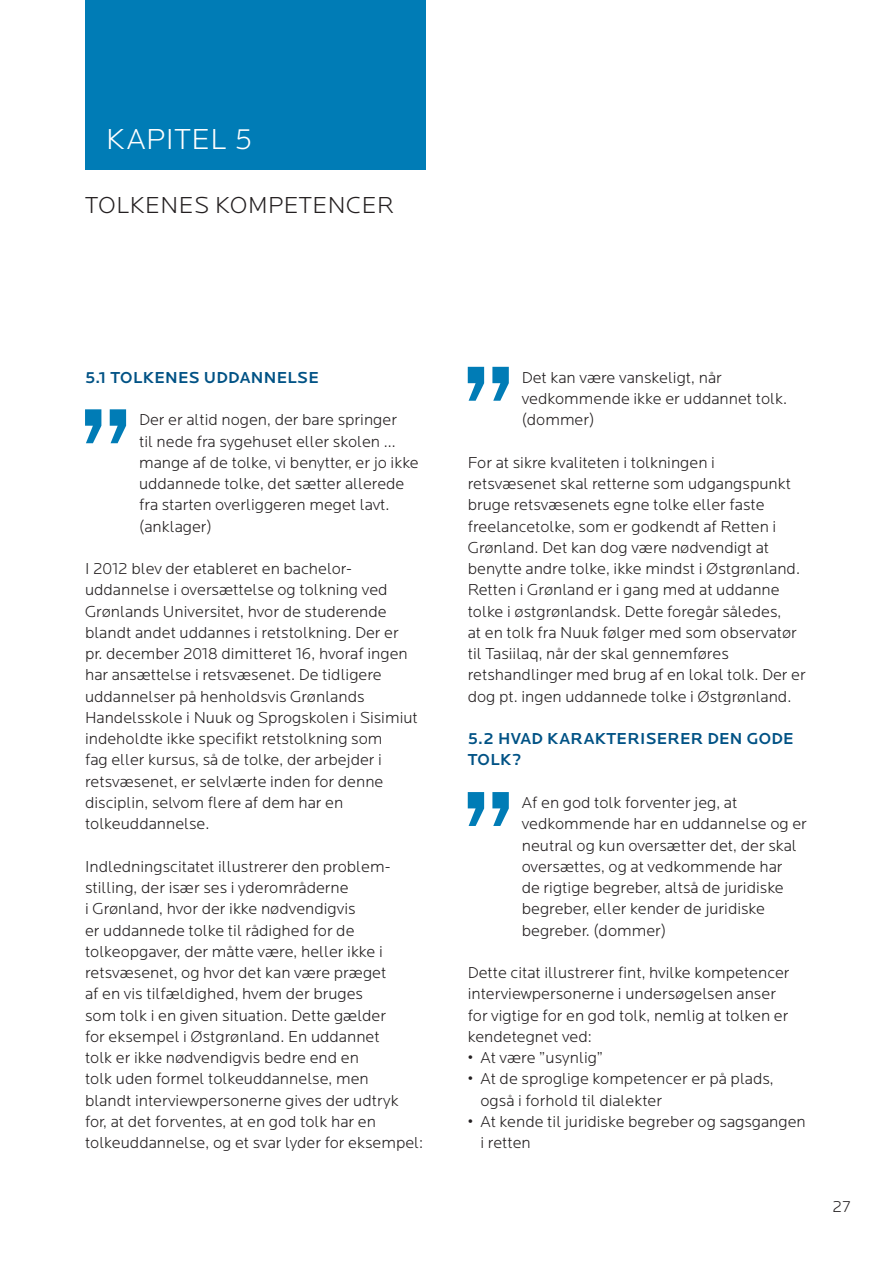
<style>
.page{position:relative;width:893px;height:1263px;background:#fff}
.page>*{position:absolute;margin:0;border:0;box-sizing:border-box;transform-origin:0 0}
.MR_1{font:300 30px "Locator";letter-spacing:.02em;color:#fff}
.MR_1-2{font:300 24px "Locator";letter-spacing:.02em;color:#231f20}
.Brød{font:300 16.5px/21.3px "Locator";color:#231f20}
.Brød_nsa{font:300 16.5px/21.3px "Locator";color:#231f20}
.MR_2{font:500 16.5px/21.3px "Locator";letter-spacing:.02em;color:#005285}
</style>
<div class="page">
<div style="left:85px;top:0;width:340px;height:170px;background:#007cb6"></div>
<svg style="left:85px;top:409px;width:41px;height:34px"></svg>
<svg style="left:468px;top:367px;width:41px;height:34px"></svg>
<svg style="left:468px;top:792px;width:41px;height:34px"></svg>
<h1 class="MR_1" style="left:106px;top:123px;width:148px">KAPITEL 5</h1>
<h1 class="MR_1-2" style="left:85px;top:192px;width:310px">TOLKENES KOMPETENCER</h1>
<h2 class="MR_2" style="left:85px;top:367px;width:235px">5.1 TOLKENES UDDANNELSE</h2>
<p class="Brød" style="left:139px;top:410px;width:281px">Der er altid nogen, der bare springer<br>til nede fra sygehuset eller skolen … mange af de tolke, vi benytter, er jo ikke uddannede tolke, det sætter allerede fra starten overliggeren meget lavt. (anklager)</p>
<p class="Brød" style="left:85px;top:558px;width:334px">I 2012 blev der etableret en bachelor&shy;uddannelse i oversættelse og tolkning ved Grønlands Universitet, hvor de studerende blandt andet uddannes i retstolkning. Der er pr. december 2018 dimitteret 16, hvoraf ingen har ansættelse i retsvæsenet. De tidligere uddannelser på henholdsvis Grønlands Handelsskole i Nuuk og Sprogskolen i Sisimiut indeholdte ikke specifikt retstolkning som<br>fag eller kursus, så de tolke, der arbejder i retsvæsenet, er selvlærte inden for denne disciplin, selvom flere af dem har en tolkeuddannelse.</p>
<p class="Brød" style="left:85px;top:856px;width:340px">Indledningscitatet illustrerer den problem&shy;stilling, der især ses i yderområderne<br>i Grønland, hvor der ikke nødvendigvis<br>er uddannede tolke til rådighed for de tolkeopgaver, der måtte være, heller ikke i retsvæsenet, og hvor det kan være præget<br>af en vis tilfældighed, hvem der bruges<br>som tolk i en given situation. Dette gælder<br>for eksempel i Østgrønland. En uddannet<br>tolk er ikke nødvendigvis bedre end en<br>tolk uden formel tolkeuddannelse, men<br>blandt interviewpersonerne gives der udtryk for, at det forventes, at en god tolk har en tolkeuddannelse, og et svar lyder for eksempel:</p>
<p class="Brød" style="left:522px;top:367px;width:267px">Det kan være vanskeligt, når vedkommende ikke er uddannet tolk. (dommer)</p>
<p class="Brød" style="left:468px;top:452px;width:340px">For at sikre kvaliteten i tolkningen i retsvæsenet skal retterne som udgangspunkt bruge retsvæsenets egne tolke eller faste freelancetolke, som er godkendt af Retten i Grønland. Det kan dog være nødvendigt at benytte andre tolke, ikke mindst i Østgrønland.<br>Retten i Grønland er i gang med at uddanne tolke i østgrønlandsk. Dette foregår således,<br>at en tolk fra Nuuk følger med som observatør til Tasiilaq, når der skal gennemføres retshandlinger med brug af en lokal tolk. Der er dog pt. ingen uddannede tolke i Østgrønland.</p>
<h2 class="MR_2" style="left:468px;top:728px;width:327px">5.2 HVAD KARAKTERISERER DEN GODE<br>TOLK?</h2>
<p class="Brød" style="left:522px;top:792px;width:287px">Af en god tolk forventer jeg, at vedkommende har en uddannelse og er neutral og kun oversætter det, der skal oversættes, og at vedkommende har<br>de rigtige begreber, altså de juridiske begreber, eller kender de juridiske begreber. (dommer)</p>
<p class="Brød_nsa" style="left:468px;top:962px;width:323px">Dette citat illustrerer fint, hvilke kompetencer interviewpersonerne i undersøgelsen anser for vigtige for en god tolk, nemlig at tolken er kendetegnet ved:</p>
<p class="Brød" style="left:468px;top:1047px;width:137px">• At være ”usynlig”</p>
<p class="Brød" style="left:480px;top:1069px;width:295px;text-indent:-13px">• At de sproglige kompetencer er på plads, også i forhold til dialekter</p>
<p class="Brød" style="left:480px;top:1111px;width:327px;text-indent:-13px">• At kende til juridiske begreber og sagsgangen i retten</p>
<p class="Brød" style="left:832px;top:1196px;width:19px">27</p>
</div>
